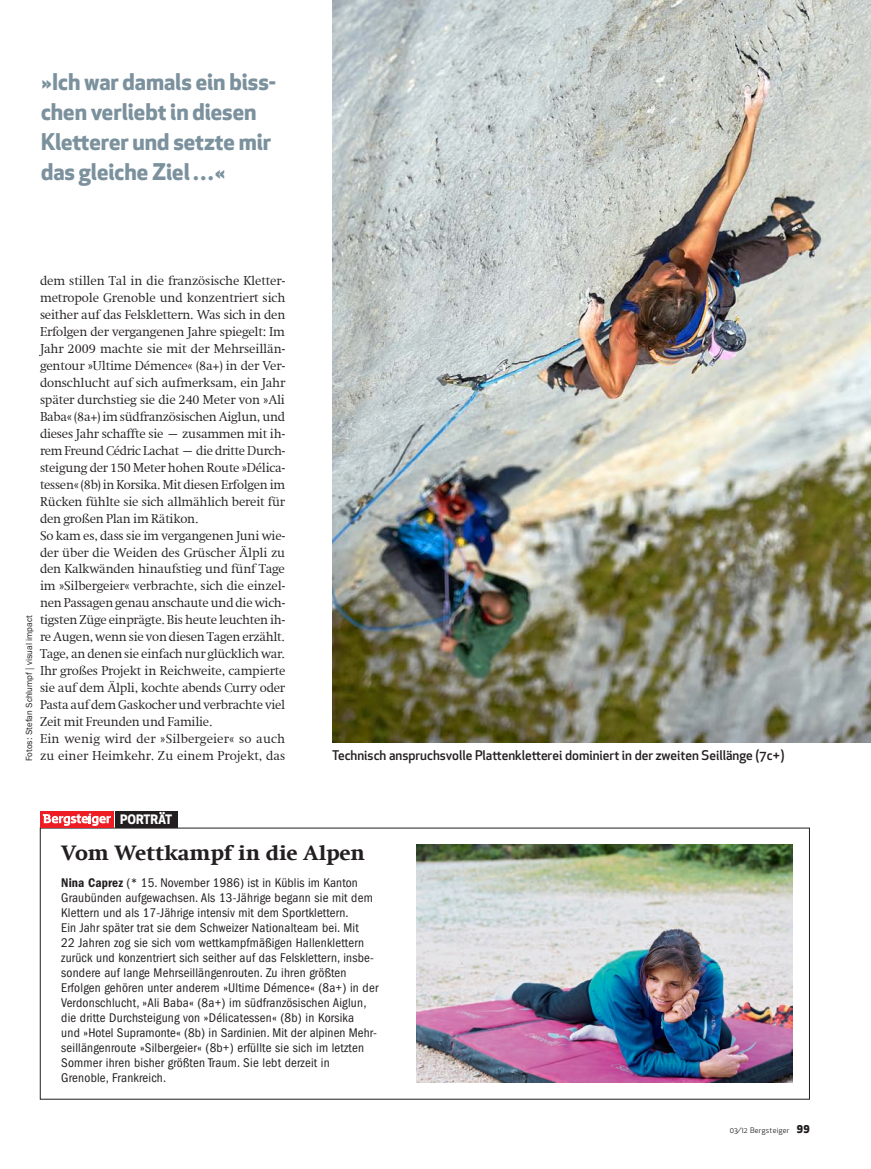
<style>
.page{position:relative;width:871px;height:1169px;background:#fff}
.page>*{position:absolute;margin:0;border:0;box-sizing:border-box;transform-origin:0 0}
._23_Marginalie{font:700 22.5px/30px "Apex New";color:#7b919d}
._31_Kasten_Headline{font:800 21px "Swift Com";letter-spacing:-.01em;color:#231f20}
._15_Lauftext{font:300 13.05px/17px "Swift Com";letter-spacing:-.015em;color:#231f20;text-align:justify}
._32_Kastentext{font:condensed 13.05px/15px "Franklin Gothic LT";letter-spacing:.015em;color:#231f20}
._21_Bildunterschrift{font:500 13.05px "Apex New";color:#231f20}
._15_Lauftext-2{font:300 13.05px/17px "Swift Com";letter-spacing:.005em;color:#231f20}
._34_Kasten_Rubrik{font:700 12.75px "Apex New";color:#fff}
._24_Tabellentext{font:9px "Franklin Gothic LT";color:#231f20;scale:.96 1}
.t1{font:7.5px "Apex New";letter-spacing:.03em;color:#231f20}
.s1{font-weight:600}
.s2{font-weight:800;font-size:10.5px}
</style>
<div class="page">
<img style="left:332px;top:0;width:539px;height:743px">
<img style="left:416px;top:844px;width:377px;height:238px">
<div style="left:40px;top:811px;width:74px;height:16px;background:#ee1d23"></div>
<svg style="left:43px;top:813px;width:68px;height:13px"></svg>
<div style="left:115px;top:811px;width:63px;height:16px;background:#231f20"></div>
<p class="_23_Marginalie" style="left:41px;top:66px;width:237px">»Ich war damals ein biss&shy;chen verliebt in diesen<br>Kletterer und setzte mir das gleiche Ziel …«</p>
<p class="_15_Lauftext" style="left:40px;top:272px;width:247px">dem stillen Tal in die französische Kletter&shy;metropole Grenoble und konzentriert sich seither auf das Felsklettern. Was sich in den Erfolgen der vergangenen Jahre spiegelt: Im Jahr 2009 machte sie mit der Mehrseillän&shy;gentour »Ultime Démence« (8a+) in der Ver&shy;donschlucht auf sich aufmerksam, ein Jahr später durchstieg sie die 240 Meter von »Ali Baba« (8a+) im südfranzösischen Aiglun, und dieses Jahr schaffte sie – zusammen mit ih&shy;rem Freund Cédric Lachat – die dritte Durch&shy;steigung der 150 Meter hohen Route »Délica&shy;tessen« (8b) in Korsika. Mit diesen Erfolgen im Rücken fühlte sie sich allmählich bereit für den großen Plan im Rätikon.</p>
<p class="_15_Lauftext" style="left:40px;top:527px;width:247px">So kam es, dass sie im vergangenen Juni wie&shy;der über die Weiden des Grüscher Älpli zu den Kalkwänden hinaufstieg und fünf Tage im »Silbergeier« verbrachte, sich die einzel&shy;nen Passagen genau anschaute und die wich&shy;tigsten Züge einprägte. Bis heute leuchten ih&shy;re Augen, wenn sie von diesen Tagen erzählt.<br>Tage, an denen sie einfach nur glücklich war.<br>Ihr großes Projekt in Reichweite, campierte sie auf dem Älpli, kochte abends Curry oder Pasta auf dem Gaskocher und verbrachte viel Zeit mit Freunden und Familie.</p>
<p class="_15_Lauftext-2" style="left:40px;top:730px;width:247px">Ein wenig wird der »Silbergeier« so auch zu einer Heimkehr. Zu einem Projekt, das</p>
<p class="_24_Tabellentext" style="left:24px;top:761px;width:153px;rotate:-90deg">Fotos: Stefan Schlumpf | visual impact</p>
<p class="_21_Bildunterschrift" style="left:332px;top:746px;width:454px">Technisch anspruchsvolle Plattenkletterei dominiert in der zweiten Seillänge (7c+)</p>
<p class="_34_Kasten_Rubrik" style="left:120px;top:810px;width:54px">PORTRÄT</p>
<p class="_31_Kasten_Headline" style="left:61px;top:839px;width:305px">Vom Wettkampf in die Alpen</p>
<p class="_32_Kastentext" style="left:61px;top:875px;width:319px"><span class="s1">Nina Caprez</span> (* 15. November 1986) ist in Küblis im Kanton Graubünden aufgewachsen. Als 13-Jährige begann sie mit dem Klettern und als 17-Jährige intensiv mit dem Sportklettern.<br>Ein Jahr später trat sie dem Schweizer Nationalteam bei. Mit<br>22 Jahren zog sie sich vom wettkampfmäßigen Hallenklettern zurück und konzentriert sich seither auf das Felsklettern, insbe&shy;sondere auf lange Mehrseillängenrouten. Zu ihren größten Erfolgen gehören unter anderem »Ultime Démence« (8a+) in der Verdonschlucht, »Ali Baba« (8a+) im südfranzösischen Aiglun, die dritte Durchsteigung von »Délicatessen« (8b) in Korsika<br>und »Hotel Supramonte« (8b) in Sardinien. Mit der alpinen Mehr&shy;seillängenroute »Silbergeier« (8b+) erfüllte sie sich im letzten Sommer ihren bisher größten Traum. Sie lebt derzeit in Grenoble, Frankreich.</p>
<p class="t1" style="left:730px;top:1125px;width:81px">03⁄12 Bergsteiger <span class="s2">99</span></p>
</div>
